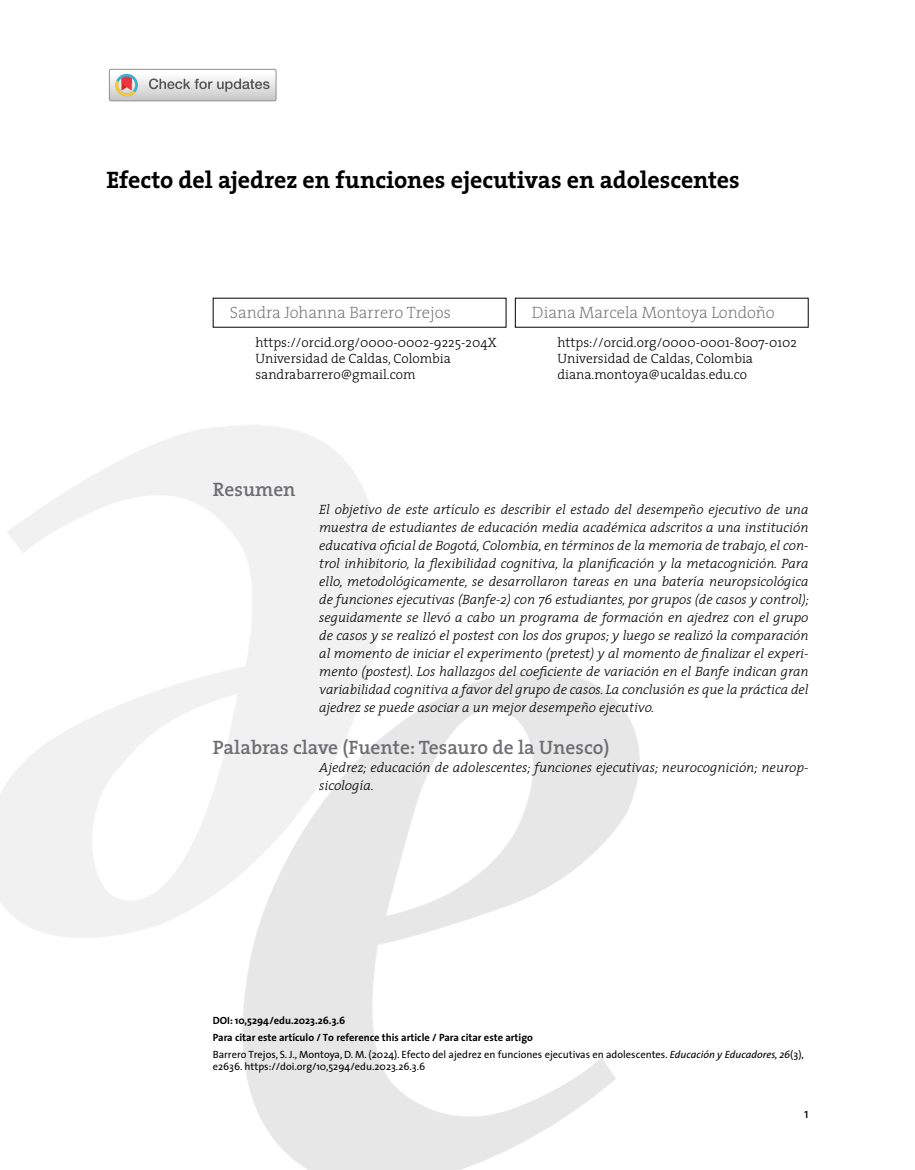
<style>
.page{position:relative;width:915px;height:1170px;background:#fff}
.page>*{position:absolute;margin:0;border:0;box-sizing:border-box;transform-origin:0 0}
.t1{font:700 24px "The Serif";letter-spacing:-.005em;color:#000}
.t2{font:600 19.5px "The Serif";color:#6d6e71}
.t3{font:200 16.5px "The Serif";color:#6d6e71}
.t4{font:italic 300 13.5px/18px "The Serif";color:#000;text-align:justify}
.t5{font:300 13.5px/16.2px "The Serif";color:#000}
.t6{font:13.5px "The Sans";color:#000}
.t7{font:10.5px/16.8px "The Sans";color:#000}
.s1{font-weight:700}
.s2{font-style:italic}
</style>
<div class="page">
<svg style="left:212px;top:297px;width:294px;height:31px"></svg>
<svg style="left:514px;top:297px;width:294px;height:31px"></svg>
<svg style="left:109px;top:69px;width:167px;height:32px"></svg>
<h1 class="t1" style="left:106px;top:160px;width:634px">Efecto del ajedrez en funciones ejecutivas en adolescentes</h1>
<p class="t3" style="left:230px;top:298px;width:222px">Sandra Johanna Barrero Trejos</p>
<p class="t5" style="left:255px;top:333px;width:242px">https://orcid.org/0000-0002-9225-204X<br>Universidad de Caldas, Colombia sandrabarrero@gmail.com</p>
<p class="t3" style="left:531px;top:298px;width:244px">Diana Marcela Montoya Londoño</p>
<p class="t5" style="left:557px;top:333px;width:241px">https://orcid.org/0000-0001-8007-0102<br>Universidad de Caldas, Colombia diana.montoya@ucaldas.edu.co</p>
<h2 class="t2" style="left:213px;top:473px;width:84px">Resumen</h2>
<p class="t4" style="left:319px;top:500px;width:491px">El objetivo de este artículo es describir el estado del desempeño ejecutivo de una muestra de estudiantes de educación media académica adscritos a una institución educativa oficial de Bogotá, Colombia, en términos de la memoria de trabajo, el con&shy;trol inhibitorio, la flexibilidad cognitiva, la planificación y la metacognición. Para ello, metodológicamente, se desarrollaron tareas en una batería neuropsicológica de funciones ejecutivas (Banfe-2) con 76 estudiantes, por grupos (de casos y control); seguidamente se llevó a cabo un programa de formación en ajedrez con el grupo de casos y se realizó el postest con los dos grupos; y luego se realizó la comparación al momento de iniciar el experimento (pretest) y al momento de finalizar el experi&shy;mento (postest). Los hallazgos del coeficiente de variación en el Banfe indican gran variabilidad cognitiva a favor del grupo de casos. La conclusión es que la práctica del ajedrez se puede asociar a un mejor desempeño ejecutivo.</p>
<h2 class="t2" style="left:213px;top:731px;width:398px">Palabras clave (Fuente: Tesauro de la Unesco)</h2>
<p class="t4" style="left:319px;top:757px;width:490px">Ajedrez; educación de adolescentes; funciones ejecutivas; neurocognición; neurop&shy;sicología.</p>
<p class="t7" style="left:213px;top:1011px;width:592px"><span class="s1">DOI: 10,5294/edu.2023.26.3.6<br>Para citar este artículo / To reference this article / Para citar este artigo<br></span>Barrero Trejos, S. J., Montoya, D. M. (2024). Efecto del ajedrez en funciones ejecutivas en adolescentes. <span class="s2">Educación y Educadores, 26</span>(3),</p>
<p class="t7" style="left:213px;top:1057px;width:214px">e2636. https://doi.org/10,5294/edu.2023.26.3.6</p>
<p class="t6" style="left:803px;top:1102px;width:6px">1</p>
</div>
